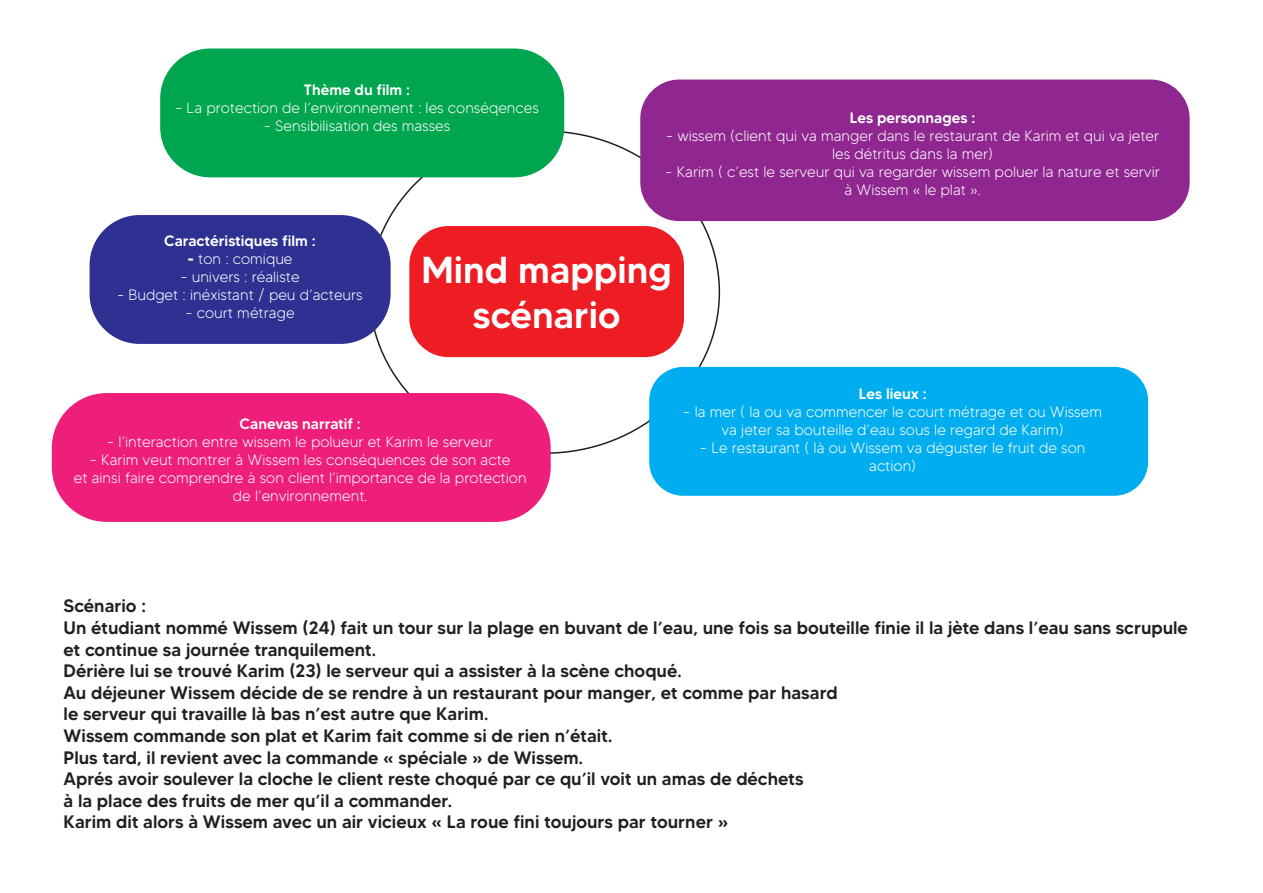
<style>
.page{position:relative;width:1263px;height:893px;background:#fff}
.page>*{position:absolute;margin:0;border:0;box-sizing:border-box;transform-origin:0 0}
.t1{font:500 37.5px/45px "MADETOMMY";color:#fff;text-align:center}
.t2{font:500 18px/21.6px "MADETOMMY";color:#231f20}
.t3{font:300 15px/18px "MADETOMMY";color:#fff;text-align:center}
.t4{font:500 15px "MADETOMMY";color:#fff}
.s1{font-weight:700}
</style>
<div class="page">
<div style="left:409px;top:226px;width:275px;height:131px;background:#ee1d23;border-radius:39px"></div>
<div style="left:90px;top:215px;width:301px;height:129px;background:#2e3092;border-radius:50px"></div>
<div style="left:160px;top:48px;width:404px;height:129px;background:#00a54f;border-radius:50px"></div>
<div style="left:52px;top:393px;width:499px;height:129px;background:#ee1e7b;border-radius:55px"></div>
<div style="left:649px;top:367px;width:499px;height:129px;background:#00aeef;border-radius:34px"></div>
<div style="left:640px;top:80px;width:550px;height:141px;background:#90268f;border-radius:39px"></div>
<p class="t4" style="left:304px;top:80px;width:108px">Thème du film :</p>
<p class="t3" style="left:175px;top:99px;width:365px">- La protection de l’environnement : les conséqences</p>
<p class="t3" style="left:264px;top:117px;width:188px">- Sensibilisation des masses</p>
<p class="t4" style="left:850px;top:109px;width:127px">Les personnages :</p>
<p class="t3" style="left:666px;top:127px;width:495px">- wissem (client qui va manger dans le restaurant de Karim et qui va jeter les détritus dans la mer)</p>
<p class="t3" style="left:665px;top:163px;width:496px">- Karim ( c’est le serveur qui va regarder wissem poluer la nature et servir à Wissem « le plat ».</p>
<p class="t4" style="left:164px;top:232px;width:153px">Caractéristiques film :</p>
<p class="t3" style="left:187px;top:250px;width:107px"><span class="s1">-</span> ton : comique</p>
<p class="t3" style="left:180px;top:268px;width:121px">- univers : réaliste</p>
<p class="t3" style="left:117px;top:286px;width:247px">- Budget : inéxistant / peu d’acteurs</p>
<p class="t3" style="left:185px;top:304px;width:111px">- court métrage</p>
<h1 class="t1" style="left:421px;top:247px;width:252px">Mind mapping scénario</h1>
<p class="t4" style="left:240px;top:414px;width:123px">Canevas narratif :</p>
<p class="t3" style="left:107px;top:433px;width:387px">- l’interaction entre wissem le polueur et Karim le serveur</p>
<p class="t3" style="left:74px;top:451px;width:454px">- Karim veut montrer à Wissem les conséquences de son acte<br>et ainsi faire comprendre à son client l’importance de la protection de l’environnement.</p>
<p class="t4" style="left:859px;top:384px;width:69px">Les lieux :</p>
<p class="t3" style="left:683px;top:402px;width:420px">- la mer ( la ou va commencer le court métrage et ou Wissem va jeter sa bouteille d’eau sous le regard de Karim)</p>
<p class="t3" style="left:700px;top:438px;width:387px">- Le restaurant ( là ou Wissem va déguster le fruit de son action)</p>
<p class="t2" style="left:64px;top:595px;width:1126px">Scénario :<br>Un étudiant nommé Wissem (24) fait un tour sur la plage en buvant de l’eau, une fois sa bouteille finie il la jète dans l’eau sans scrupule et continue sa journée tranquilement.<br>Dérière lui se trouvé Karim (23) le serveur qui a assister à la scène choqué.<br>Au déjeuner Wissem décide de se rendre à un restaurant pour manger, et comme par hasard<br>le serveur qui travaille là bas n’est autre que Karim.<br>Wissem commande son plat et Karim fait comme si de rien n’était.<br>Plus tard, il revient avec la commande « spéciale » de Wissem.<br>Aprés avoir soulever la cloche le client reste choqué par ce qu’il voit un amas de déchets<br>à la place des fruits de mer qu’il a commander.<br>Karim dit alors à Wissem avec un air vicieux « La roue fini toujours par tourner »</p>
</div>
